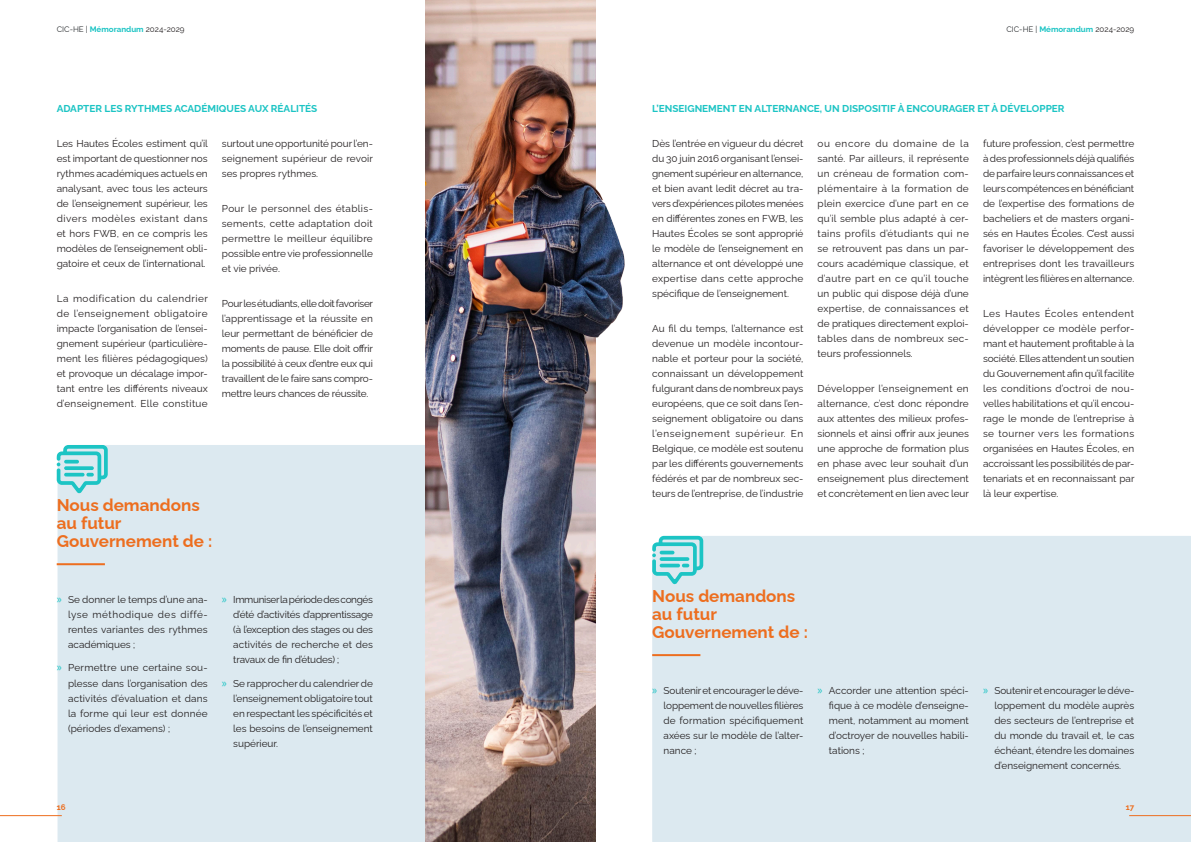
<style>
.page{position:relative;width:1191px;height:842px;background:#fff}
.page>*{position:absolute;margin:0;border:0;box-sizing:border-box;transform-origin:0 0}
.t1{font:700 17px/18px "Raleway";color:#ed6e1f}
.t2{font:10px/15px "Raleway";color:#231f20;text-align:justify}
.t3{font:700 10px "Raleway";color:#1cc4c4}
.t4{font:700 8px "Raleway";color:#1cc4c4}
.t5{font:700 8px "Raleway";color:#ed6e1f}
.s1{font-weight:400;color:#292c2f}
.s2{font-weight:400;color:#231f20}
.s3{font-family:"Myriad Pro";font-size:12px;color:#1cc4c4}
</style>
<div class="page">
<div style="left:652px;top:536px;width:539px;height:306px;background:#dce9f0"></div>
<div style="left:58px;top:445px;width:367px;height:397px;background:#dce9f0"></div>
<svg style="left:57px;top:445px;width:51px;height:48px;background:#8ad9dd"></svg>
<hr style="left:57px;top:563px;width:48px;height:2px;background:#ed6e1f">
<svg style="left:652px;top:536px;width:51px;height:48px;background:#8bd9dd"></svg>
<hr style="left:652px;top:654px;width:48px;height:2px;background:#ed6e1f">
<img style="left:425px;top:0;width:170px;height:842px">
<img style="left:584px;top:171px;width:41px;height:174px">
<hr style="left:1129px;top:815px;width:62px;height:1px;background:#ed6e1f">
<hr style="left:0;top:815px;width:62px;height:1px;background:#ed6e1f">
<p class="t4" style="left:57px;top:23px;width:129px"><span class="s1">CIC-HE |</span> Mémorandum <span class="s2">2024-2029</span></p>
<p class="t4" style="left:1006px;top:23px;width:129px"><span class="s1">CIC-HE |</span> Mémorandum <span class="s2">2024-2029</span></p>
<p class="t3" style="left:57px;top:101px;width:262px">ADAPTER LES RYTHMES ACADÉMIQUES AUX RÉALITÉS</p>
<p class="t2" style="left:57px;top:135px;width:153px">Les Hautes Écoles estiment qu’il est important de questionner nos rythmes académiques actuels en analysant, avec tous les acteurs de l’enseignement supérieur, les divers modèles existant dans et hors FWB, en ce compris les modèles de l’enseignement obli&shy;gatoire et ceux de l’international.</p>
<p class="t2" style="left:57px;top:290px;width:153px">La modification du calendrier de l’enseignement obligatoire impacte l’organisation de l’ensei&shy;gnement supérieur (particulière&shy;ment les filières pédagogiques) et provoque un décalage impor&shy;tant entre les différents niveaux d’enseignement. Elle constitue</p>
<p class="t2" style="left:222px;top:135px;width:153px">surtout une opportunité pour l’en&shy;seignement supérieur de revoir ses propres rythmes.</p>
<p class="t2" style="left:222px;top:200px;width:153px">Pour le personnel des établis&shy;sements, cette adaptation doit permettre le meilleur équilibre possible entre vie professionnelle et vie privée.</p>
<p class="t2" style="left:222px;top:295px;width:153px">Pour les étudiants, elle doit favoriser l’apprentissage et la réussite en leur permettant de bénéficier de moments de pause. Elle doit offrir la possibilité à ceux d’entre eux qui travaillent de le faire sans compro&shy;mettre leurs chances de réussite.</p>
<p class="t1" style="left:57px;top:495px;width:145px">Nous demandons</p>
<p class="t1" style="left:57px;top:513px;width:157px">au futur<br>Gouvernement de :</p>
<p class="t3" style="left:652px;top:101px;width:414px">L’ENSEIGNEMENT EN ALTERNANCE, UN DISPOSITIF À ENCOURAGER ET À DÉVELOPPER</p>
<p class="t2" style="left:652px;top:135px;width:153px">Dès l’entrée en vigueur du décret du 30 juin 2016 organisant l’ensei&shy;gnement supérieur en alternance, et bien avant ledit décret au tra&shy;vers d’expériences pilotes menées en différentes zones en FWB, les Hautes Écoles se sont approprié le modèle de l’enseignement en alternance et ont développé une expertise dans cette approche spécifique de l’enseignement.</p>
<p class="t2" style="left:652px;top:320px;width:153px">Au fil du temps, l’alternance est devenue un modèle incontour&shy;nable et porteur pour la société, connaissant un développement fulgurant dans de nombreux pays européens, que ce soit dans l’en&shy;seignement obligatoire ou dans l’enseignement supérieur. En Belgique, ce modèle est soutenu par les différents gouvernements fédérés et par de nombreux sec&shy;teurs de l’entreprise, de l’industrie</p>
<p class="t2" style="left:983px;top:135px;width:153px">future profession, c’est permettre à des professionnels déjà qualifiés de parfaire leurs connaissances et leurs compétences en bénéficiant de l’expertise des formations de bacheliers et de masters organi&shy;sés en Hautes Écoles. C’est aussi favoriser le développement des entreprises dont les travailleurs intègrent les filières en alternance.</p>
<p class="t2" style="left:983px;top:305px;width:153px">Les Hautes Écoles entendent développer ce modèle perfor&shy;mant et hautement profitable à la société. Elles attendent un soutien du Gouvernement afin qu’il facilite les conditions d’octroi de nou&shy;velles habilitations et qu’il encou&shy;rage le monde de l’entreprise à se tourner vers les formations organisées en Hautes Écoles, en accroissant les possibilités de par&shy;tenariats et en reconnaissant par là leur expertise.</p>
<p class="t2" style="left:817px;top:135px;width:153px">ou encore du domaine de la santé. Par ailleurs, il représente un créneau de formation com&shy;plémentaire à la formation de plein exercice d’une part en ce qu’il semble plus adapté à cer&shy;tains profils d’étudiants qui ne se retrouvent pas dans un par&shy;cours académique classique, et d’autre part en ce qu’il touche un public qui dispose déjà d’une expertise, de connaissances et de pratiques directement exploi&shy;tables dans de nombreux sec&shy;teurs professionnels.</p>
<p class="t2" style="left:817px;top:380px;width:153px">Développer l’enseignement en alternance, c’est donc répondre aux attentes des milieux profes&shy;sionnels et ainsi offrir aux jeunes une approche de formation plus en phase avec leur souhait d’un enseignement plus directement et concrètement en lien avec leur</p>
<p class="t2" style="left:68px;top:591px;width:141px;text-indent:-11px"><span class="s3">»</span> Se donner le temps d’une ana&shy;lyse méthodique des diffé&shy;rentes variantes des rythmes académiques ;</p>
<p class="t2" style="left:68px;top:659px;width:141px;text-indent:-11px"><span class="s3">»</span> Permettre une certaine sou&shy;plesse dans l’organisation des activités d’évaluation et dans la forme qui leur est donnée (périodes d’examens) ;</p>
<p class="t1" style="left:652px;top:585px;width:145px">Nous demandons</p>
<p class="t1" style="left:652px;top:603px;width:66px">au futur</p>
<p class="t1" style="left:652px;top:621px;width:157px">Gouvernement de :</p>
<p class="t2" style="left:233px;top:591px;width:141px;text-indent:-11px"><span class="s3">»</span> Immuniser la période des congés d’été d’activités d’apprentissage (à l’exception des stages ou des activités de recherche et des travaux de fin d’études) ;</p>
<p class="t2" style="left:233px;top:674px;width:141px;text-indent:-11px"><span class="s3">»</span> Se rapprocher du calendrier de l’enseignement obligatoire tout en respectant les spécificités et les besoins de l’enseignement supérieur.</p>
<p class="t2" style="left:663px;top:682px;width:141px;text-indent:-11px"><span class="s3">»</span> Soutenir et encourager le déve&shy;loppement de nouvelles filières de formation spécifiquement axées sur le modèle de l’alter&shy;nance ;</p>
<p class="t2" style="left:829px;top:682px;width:141px;text-indent:-11px"><span class="s3">»</span> Accorder une attention spéci&shy;fique à ce modèle d’enseigne&shy;ment, notamment au moment d’octroyer de nouvelles habili&shy;tations ;</p>
<p class="t2" style="left:994px;top:682px;width:141px;text-indent:-11px"><span class="s3">»</span> Soutenir et encourager le déve&shy;loppement du modèle auprès des secteurs de l’entreprise et du monde du travail et, le cas échéant, étendre les domaines d’enseignement concernés.</p>
<p class="t5" style="left:57px;top:801px;width:10px">16</p>
<p class="t5" style="left:1125px;top:801px;width:10px">17</p>
</div>
